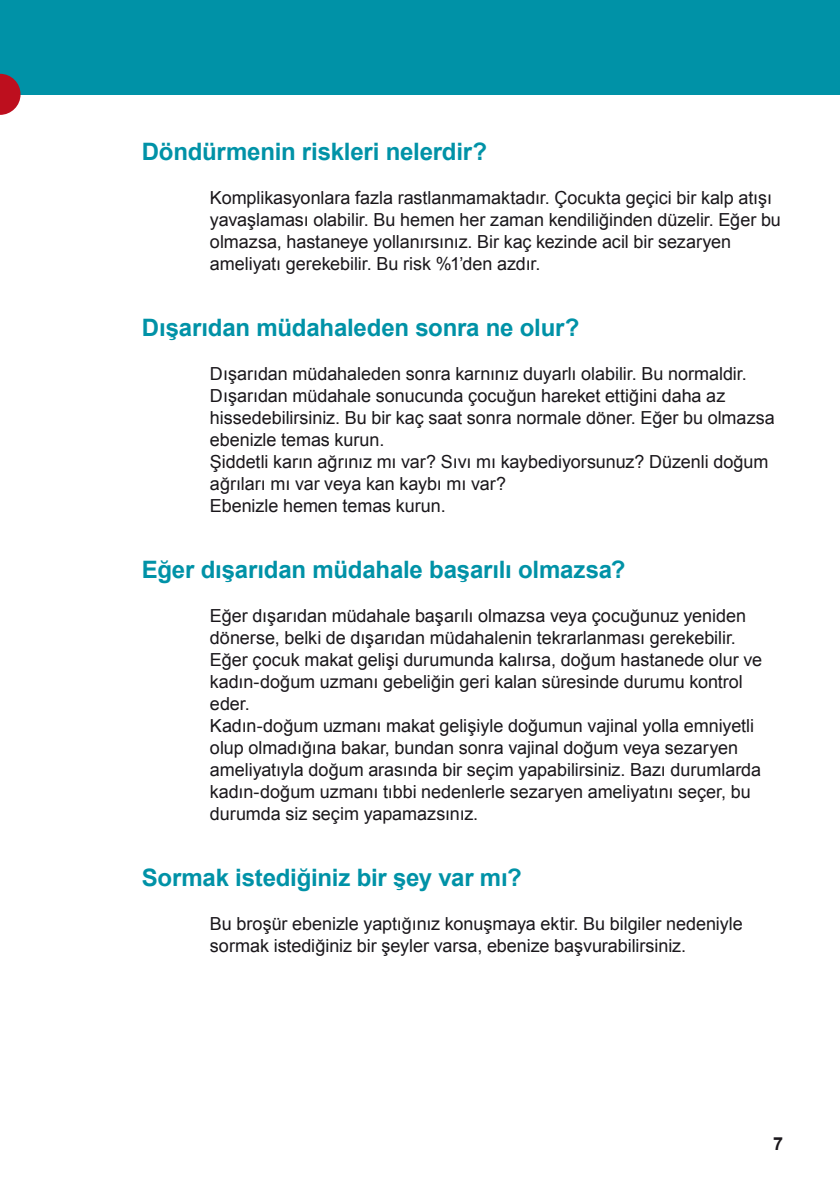
<style>
.page{position:relative;width:840px;height:1191px;background:#fff}
.page>*{position:absolute;margin:0;border:0;box-sizing:border-box;transform-origin:0 0}
.t1{font:700 24px "Arial";letter-spacing:-.01em;color:#0092a7}
.t2{font:18px/22px "Arial";letter-spacing:-.005em;color:#1a171b}
.t3{font:700 18px "Arial";color:#1a171b}
</style>
<div class="page">
<div style="left:0;top:0;width:839px;height:95px;background:#0092a7"></div>
<svg style="left:0;top:74px;width:21px;height:41px"></svg>
<h1 class="t1" style="left:142px;top:136px;width:346px">Döndürmenin riskleri nelerdir?</h1>
<p class="t2" style="left:210px;top:187px;width:572px">Komplikasyonlara fazla rastlanmamaktadır. Çocukta geçici bir kalp atışı yavaşlaması olabilir. Bu hemen her zaman kendiliğinden düzelir. Eğer bu olmazsa, hastaneye yollanırsınız. Bir kaç kezinde acil bir sezaryen ameliyatı gerekebilir. Bu risk %1’den azdır.</p>
<h1 class="t1" style="left:142px;top:312px;width:438px">Dışarıdan müdahaleden sonra ne olur?</h1>
<p class="t2" style="left:210px;top:363px;width:566px">Dışarıdan müdahaleden sonra karnınız duyarlı olabilir. Bu normaldir.<br>Dışarıdan müdahale sonucunda çocuğun hareket ettiğini daha az hissedebilirsiniz. Bu bir kaç saat sonra normale döner. Eğer bu olmazsa ebenizle temas kurun.<br>Şiddetli karın ağrınız mı var? Sıvı mı kaybediyorsunuz? Düzenli doğum ağrıları mı var veya kan kaybı mı var?<br>Ebenizle hemen temas kurun.</p>
<h1 class="t1" style="left:142px;top:554px;width:485px">Eğer dışarıdan müdahale başarılı olmazsa?</h1>
<p class="t2" style="left:210px;top:605px;width:553px">Eğer dışarıdan müdahale başarılı olmazsa veya çocuğunuz yeniden dönerse, belki de dışarıdan müdahalenin tekrarlanması gerekebilir.<br>Eğer çocuk makat gelişi durumunda kalırsa, doğum hastanede olur ve kadın-doğum uzmanı gebeliğin geri kalan süresinde durumu kontrol eder.<br>Kadın-doğum uzmanı makat gelişiyle doğumun vajinal yolla emniyetli olup olmadığına bakar, bundan sonra vajinal doğum veya sezaryen ameliyatıyla doğum arasında bir seçim yapabilirsiniz. Bazı durumlarda kadın-doğum uzmanı tıbbi nedenlerle sezaryen ameliyatını seçer, bu durumda siz seçim yapamazsınız.</p>
<h1 class="t1" style="left:142px;top:862px;width:381px">Sormak istediğiniz bir şey var mı?</h1>
<p class="t2" style="left:210px;top:913px;width:534px">Bu broşür ebenizle yaptığınız konuşmaya ektir. Bu bilgiler nedeniyle sormak istediğiniz bir şeyler varsa, ebenize başvurabilirsiniz.</p>
<p class="t3" style="left:772px;top:1132px;width:12px">7</p>
</div>
